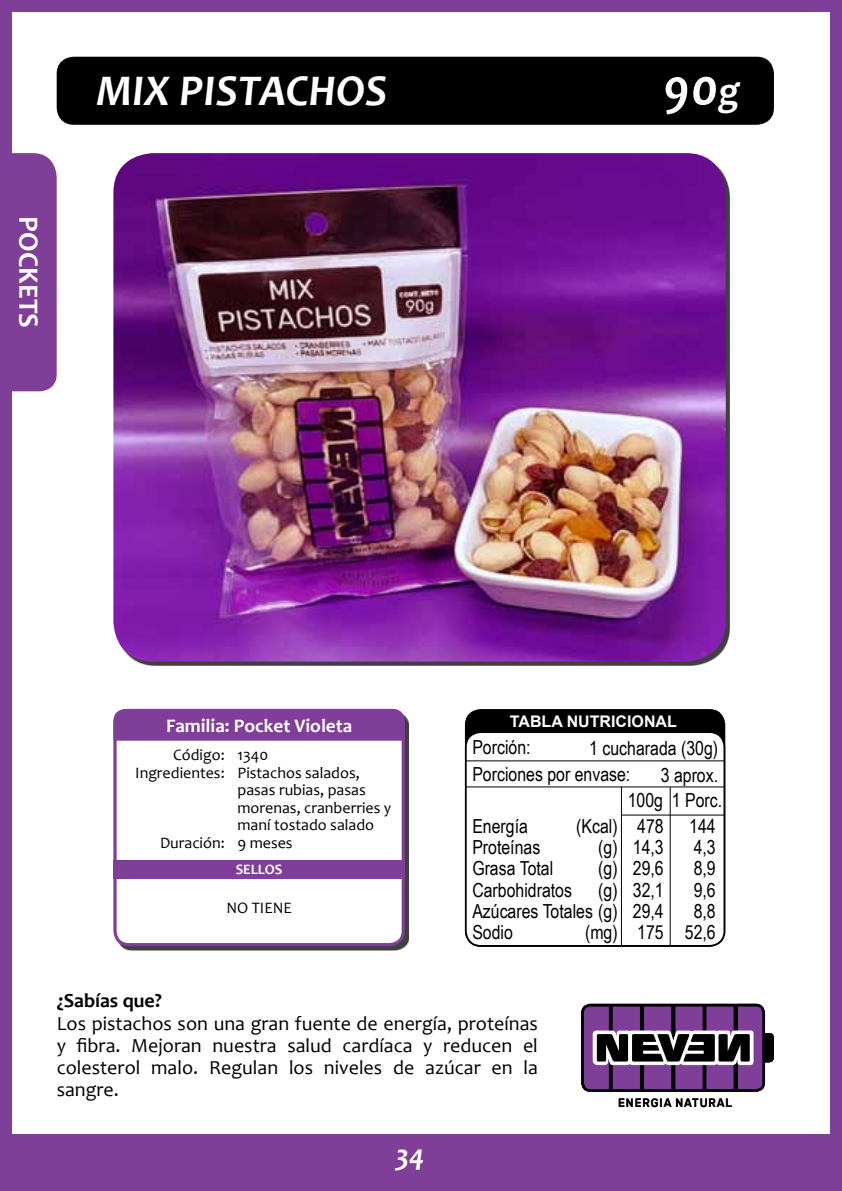
<style>
.page{position:relative;width:842px;height:1191px;background:#fff}
.page>*{position:absolute;margin:0;border:0;box-sizing:border-box;transform-origin:0 0}
.t1{font:italic 700 52px "Candara";color:#fff}
.t2{font:italic 700 44px "Candara";color:#fff}
.t3{font:italic 700 30px "Candara";color:#fff}
.t4{font:700 28px "Candara";color:#fff}
.t5{font:20px/22px "Candara";color:#000;text-align:justify}
.t6{font:700 20px "Candara";color:#000}
.t7{font:19.4px/21.2px "Arial Narrow";color:#000}
.t8{font:700 19.2px "Candara";color:#fff}
.t9{font:16px/17.6px "Candara";color:#000;text-align:right}
.t10{font:700 16px "Arial";color:#fff}
.t11{font:700 14.4px "Candara";color:#fff}
.t12{font:500 12.2px "Rubik";letter-spacing:.08em;color:#000;scale:.91 1}
.s1{font-size:40px}
</style>
<div class="page">
<div style="left:0;top:1134px;width:842px;height:57px;background:#7f3f98"></div>
<div style="left:57px;top:57px;width:717px;height:68px;background:#000;border-radius:17px"></div>
<svg style="left:582px;top:1007px;width:192px;height:85px"></svg>
<div style="left:581px;top:1003px;width:184px;height:88px;border:3px solid #000;border-radius:8px"></div>
<div style="left:466px;top:710px;width:258px;height:236px;background:#000;border-radius:15px"></div>
<div style="left:466px;top:732px;width:258px;height:214px;background:#fff;border-radius:15px"></div>
<div style="left:465px;top:731px;width:260px;height:215px;border:2px solid #000;border-radius:15px"></div>
<hr style="left:465px;top:760px;width:260px;height:1px;background:#000">
<hr style="left:621px;top:787px;width:1px;height:159px;background:#000">
<hr style="left:670px;top:787px;width:1px;height:159px;background:#000">
<hr style="left:465px;top:786px;width:260px;height:1px;background:#000">
<hr style="left:622px;top:814px;width:103px;height:1px;background:#000">
<div style="left:13px;top:153px;width:44px;height:238px;background:#7f3f98"></div>
<div style="left:117px;top:713px;width:292px;height:237px;background:#000;opacity:.75"></div>
<div style="left:115px;top:710px;width:288px;height:234px;background:#fff;border-radius:14px"></div>
<div style="left:113px;top:709px;width:292px;height:237px;border:3px solid #7f3f98;border-radius:14px"></div>
<div style="left:113px;top:709px;width:292px;height:31px;background:#7f3f98"></div>
<div style="left:113px;top:861px;width:292px;height:18px;background:#7f3f98"></div>
<img style="left:113px;top:153px;width:613px;height:508px">
<div style="left:0;top:0;width:842px;height:1191px;border:12px solid #7f3f98"></div>
<h3 class="t4" style="left:46px;top:216px;width:113px;rotate:90deg">POCKETS</h3>
<h2 class="t2" style="left:96px;top:63px;width:292px">MIX PISTACHOS</h2>
<h1 class="t1" style="left:663px;top:55px;width:78px">90<span class="s1">g</span></h1>
<p class="t8" style="left:166px;top:713px;width:188px">Familia: Pocket Violeta</p>
<p class="t9" style="left:135px;top:746px;width:91px">Código:<br>Ingredientes:</p>
<p class="t9" style="left:160px;top:834px;width:66px">Duración:</p>
<p class="t9" style="left:237px;top:746px;width:155px;text-align:left">1340<br>Pistachos salados, pasas rubias, pasas morenas, cranberries y maní tostado salado<br>9 meses</p>
<p class="t11" style="left:236px;top:860px;width:48px">SELLOS</p>
<p class="t6" style="left:57px;top:988px;width:107px">¿Sabías que?</p>
<p class="t9" style="left:226px;top:898px;width:67px">NO TIENE</p>
<p class="t10" style="left:510px;top:709px;width:169px">TABLA NUTRICIONAL</p>
<p class="t7" style="left:472px;top:733px;width:159px;line-height:26.4px">Porción:<br>Porciones por envase:</p>
<p class="t7" style="left:589px;top:734px;width:130px;line-height:26.4px;text-align:right">1 cucharada (30g)<br>3 aprox.</p>
<p class="t7" style="left:472px;top:815px;width:147px">Energía<br>Proteínas<br>Grasa Total<br>Carbohidratos<br>Azúcares Totales (g)<br>Sodio</p>
<p class="t7" style="left:628px;top:788px;width:96px">100g 1 Porc.</p>
<p class="t7" style="left:598px;top:815px;width:21px;text-align:justify;text-indent:-22px">(Kcal) (g) (g) (g)</p>
<p class="t7" style="left:585px;top:920px;width:34px">(mg)</p>
<p class="t7" style="left:633px;top:815px;width:32px;text-align:justify">478<br>14,3<br>29,6<br>32,1<br>29,4<br>175</p>
<p class="t7" style="left:685px;top:815px;width:32px;text-align:center">144<br>4,3<br>8,9<br>9,6<br>8,8<br>52,6</p>
<p class="t5" style="left:57px;top:1012px;width:483px">Los pistachos son una gran fuente de energía, proteínas y fibra. Mejoran nuestra salud cardíaca y reducen el colesterol malo. Regulan los niveles de azúcar en la sangre.</p>
<h3 class="t3" style="left:395px;top:1136px;width:31px">34</h3>
<p class="t12" style="left:618px;top:1096px;width:127px">ENERGIA NATURAL</p>
</div>
